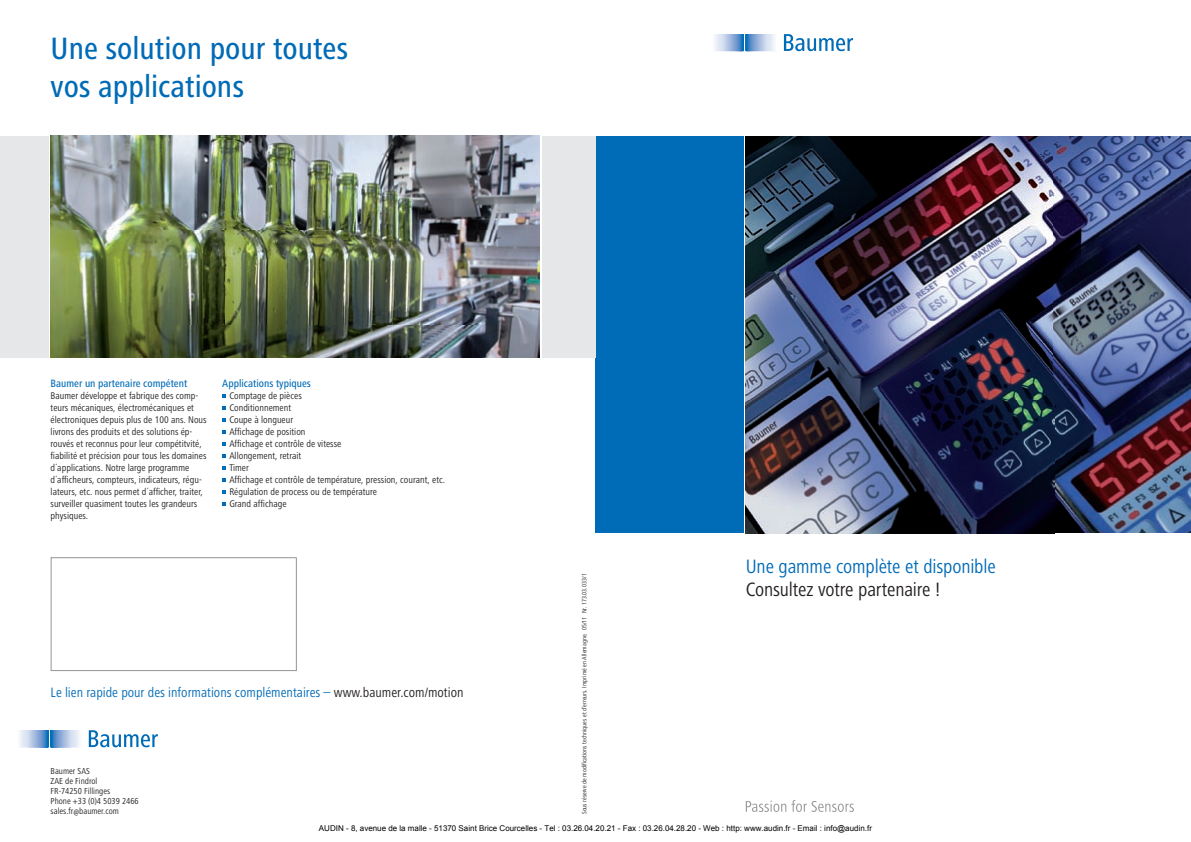
<style>
.page{position:relative;width:1191px;height:842px;background:#fff}
.page>*{position:absolute;margin:0;border:0;box-sizing:border-box;transform-origin:0 0}
.t1{font:500 condensed 32px/38.4px "Frutiger Next LT";color:#006bb6}
.t2{font:condensed 20px "Frutiger Next LT";letter-spacing:-.01em;color:#006bb6}
.t3{font:condensed 20px "Frutiger Next LT";letter-spacing:-.01em;color:#231f20}
.t4{font:condensed 14px "Frutiger Next LT";color:#006bb6}
.t5{font:500 condensed 11px "Frutiger Next LT";color:#006bb6}
.t6{font:condensed 10px/12px "Frutiger Next LT";color:#231f20}
.t7{font:condensed 9px/10px "Frutiger Next LT";color:#231f20}
.t8{font:8px "Arial";color:#000}
.t9{font:condensed 6.5px "Frutiger Next LT";color:#231f20}
.s1{color:#231f20}
</style>
<div class="page">
<div style="left:595px;top:136px;width:148px;height:397px;background:#006bb6"></div>
<img style="left:745px;top:136px;width:446px;height:397px">
<div style="left:541px;top:136px;width:54px;height:222px;background:#e6e7e9"></div>
<div style="left:0;top:136px;width:48px;height:222px;background:#e6e7e9"></div>
<img style="left:50px;top:136px;width:489px;height:222px">
<svg style="left:715px;top:34px;width:60px;height:17px"></svg>
<svg style="left:784px;top:34px;width:69px;height:17px"></svg>
<svg style="left:19px;top:730px;width:61px;height:17px"></svg>
<svg style="left:89px;top:730px;width:69px;height:17px"></svg>
<svg style="left:51px;top:557px;width:246px;height:114px"></svg>
<svg style="left:746px;top:800px;width:108px;height:12px"></svg>
<svg style="left:222px;top:394px;width:4px;height:3px"></svg>
<svg style="left:222px;top:406px;width:4px;height:3px"></svg>
<svg style="left:222px;top:418px;width:4px;height:3px"></svg>
<svg style="left:222px;top:430px;width:4px;height:3px"></svg>
<svg style="left:222px;top:442px;width:4px;height:3px"></svg>
<svg style="left:222px;top:454px;width:4px;height:3px"></svg>
<svg style="left:222px;top:466px;width:4px;height:3px"></svg>
<svg style="left:222px;top:478px;width:4px;height:3px"></svg>
<svg style="left:222px;top:490px;width:4px;height:3px"></svg>
<svg style="left:222px;top:502px;width:4px;height:3px"></svg>
<h1 class="t1" style="left:51px;top:29px;width:299px">Une solution pour toutes vos applications</h1>
<p class="t5" style="left:51px;top:377px;width:138px">Baumer un partenaire compétent</p>
<p class="t6" style="left:51px;top:389px;width:157px">Baumer développe et fabrique des comp&shy;teurs mécaniques, électromécaniques et électroniques depuis plus de 100 ans. Nous livrons des produits et des solutions ép&shy;rouvés et reconnus pour leur compétitvité, fiabilité et précision pour tous les domaines d´applications. Notre large programme d´afficheurs, compteurs, indicateurs, régu&shy;lateurs, etc. nous permet d´afficher, traiter, surveiller quasiment toutes les grandeurs physiques.</p>
<p class="t5" style="left:222px;top:377px;width:90px">Applications typiques</p>
<p class="t6" style="left:229px;top:389px;width:217px">Comptage de pièces<br>Conditionnement<br>Coupe à longueur<br>Affichage de position<br>Affichage et contrôle de vitesse<br>Allongement, retrait<br>Timer<br>Affichage et contrôle de température, pression, courant, etc.<br>Régulation de process ou de température<br>Grand affichage</p>
<h3 class="t4" style="left:51px;top:684px;width:414px">Le lien rapide pour des informations complémentaires – <span class="s1">www.baumer.com/motion</span></h3>
<p class="t7" style="left:51px;top:766px;width:90px">Baumer SAS<br>ZAE de Findrol<br>FR-74250 Fillinges<br>Phone +33 (0)4 5039 2466 sales.fr@baumer.com</p>
<p class="t9" style="left:580px;top:814px;width:242px;rotate:-90deg">Sous réserve de modifications techniques et d’erreurs. Imprimé en Allemagne. 05/11 Nr. 173.03.033/1</p>
<h2 class="t2" style="left:746px;top:555px;width:251px">Une gamme complète et disponible</h2>
<h2 class="t3" style="left:746px;top:578px;width:196px">Consultez votre partenaire !</h2>
<p class="t8" style="left:319px;top:823px;width:554px">AUDIN - 8, avenue de la malle - 51370 Saint Brice Courcelles - Tel : 03.26.04.20.21 - Fax : 03.26.04.28.20 - Web : http: www.audin.fr - Email : info@audin.fr</p>
</div>
